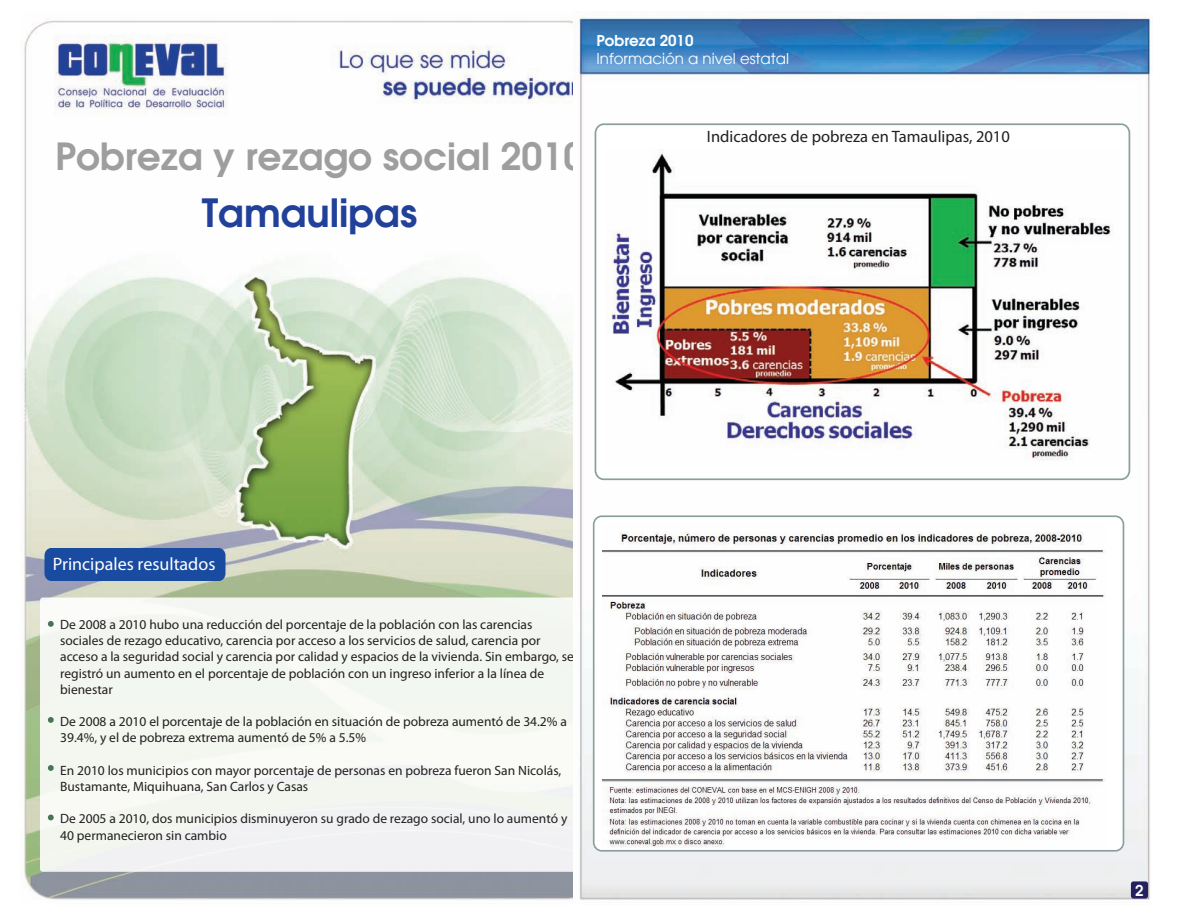
<style>
.page{position:relative;width:1188px;height:918px;background:#fff}
.page>*{position:absolute;margin:0;border:0;box-sizing:border-box;transform-origin:0 0}
.t1{font:600 39px "Avant Garde";color:#214099}
.t2{font:600 37.5px "Avant Garde";color:#9e9e9e}
.t3{font:18px "Myriad Pro";color:#fff}
.t4{font:16.5px "Myriad Pro";color:#231f20}
.t5{font:15px/18px "Avant Garde";color:#fff}
.t6{font:600 15px "Avant Garde";color:#fff}
.t7{font:13.5px/16.2px "Myriad Pro";color:#231f20}
.s1{font-weight:600}
</style>
<div class="page">
<img style="left:20px;top:20px;width:554px;height:880px">
<div style="left:45px;top:548px;width:180px;height:33px;background:#194ba0;border-radius:7px"></div>
<div style="left:40px;top:598px;width:546px;height:274px;background:#f3f7f1;border-radius:3px"></div>
<svg style="left:48px;top:621px;width:6px;height:6px"></svg>
<svg style="left:48px;top:717px;width:6px;height:6px"></svg>
<svg style="left:48px;top:765px;width:6px;height:6px"></svg>
<svg style="left:48px;top:815px;width:6px;height:5px"></svg>
<img style="left:574px;top:13px;width:576px;height:887px">
<div style="left:594px;top:516px;width:529px;height:335px;background:#fff;border-radius:8px"></div>
<div style="left:593px;top:515px;width:531px;height:337px;border:2px solid #8a9f9c;border-radius:8px"></div>
<div style="left:1131px;top:881px;width:17px;height:18px;background:#252161;border-radius:3px"></div>
<div style="left:595px;top:124px;width:534px;height:355px;background:#fff;border-radius:9px"></div>
<div style="left:595px;top:123px;width:535px;height:357px;border:2px solid #8a9f9c;border-radius:9px"></div>
<img style="left:602px;top:532px;width:503px;height:315px">
<img style="left:606px;top:150px;width:507px;height:311px">
<p class="t5" style="left:597px;top:32px;width:194px"><span class="s1">Pobreza 2010<br></span>Información a nivel estatal</p>
<p class="t2" style="left:55px;top:131px;width:531px">Pobreza y rezago social 2010</p>
<p class="t1" style="left:202px;top:187px;width:217px">Tamaulipas</p>
<p class="t4" style="left:707px;top:128px;width:304px">Indicadores de pobreza en Tamaulipas, 2010</p>
<p class="t3" style="left:53px;top:554px;width:164px">Principales resultados</p>
<p class="t7" style="left:60px;top:617px;width:515px">De 2008 a 2010 hubo una reducción del porcentaje de la población con las carencias sociales de rezago educativo, carencia por acceso a los servicios de salud, carencia por acceso a la seguridad social y carencia por calidad y espacios de la vivienda. Sin embargo, se registró un aumento en el porcentaje de población con un ingreso inferior a la línea de bienestar</p>
<p class="t7" style="left:60px;top:714px;width:508px">De 2008 a 2010 el porcentaje de la población en situación de pobreza aumentó de 34.2% a<br>39.4%, y el de pobreza extrema aumentó de 5% a 5.5%</p>
<p class="t7" style="left:60px;top:762px;width:503px">En 2010 los municipios con mayor porcentaje de personas en pobreza fueron San Nicolás,<br>Bustamante, Miquihuana, San Carlos y Casas</p>
<p class="t7" style="left:60px;top:811px;width:509px">De 2005 a 2010, dos municipios disminuyeron su grado de rezago social, uno lo aumentó y<br>40 permanecieron sin cambio</p>
<p class="t6" style="left:1135px;top:880px;width:10px">2</p>
</div>
